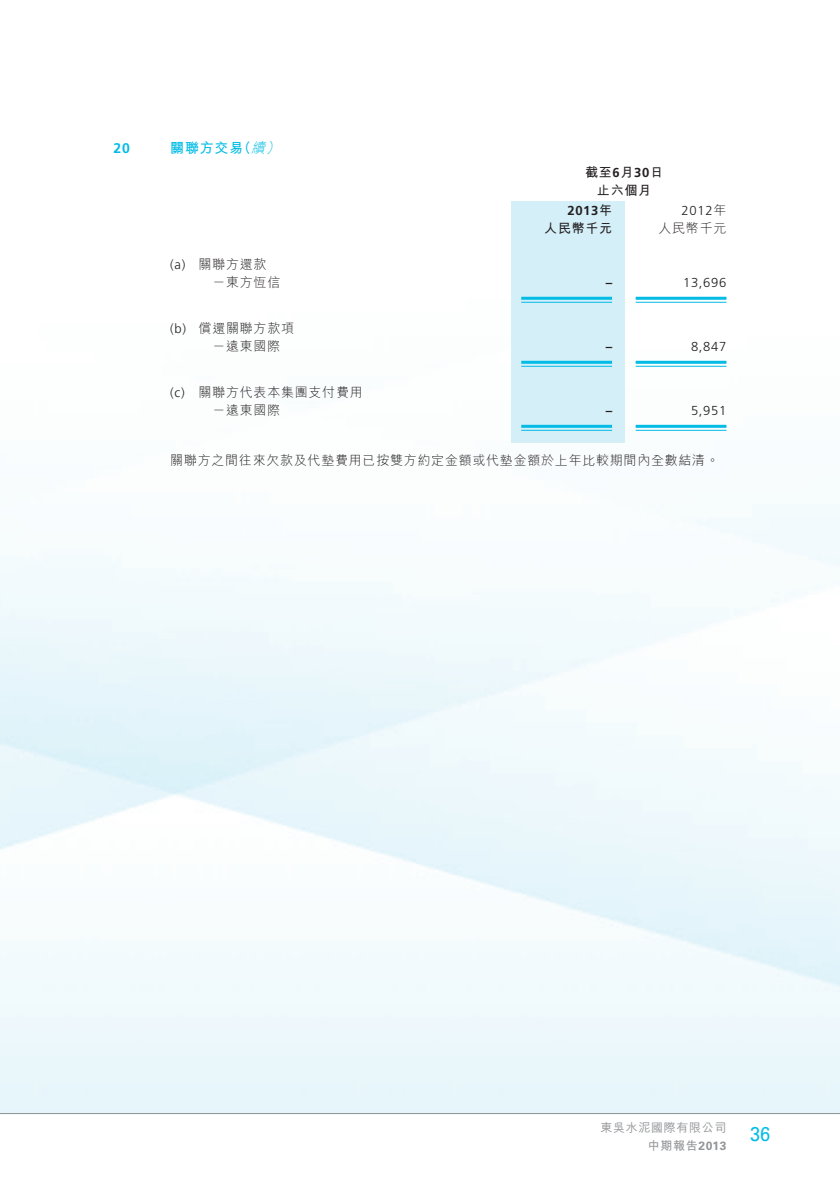
<style>
.page{position:relative;width:840px;height:1191px;background:#fff}
.page>*{position:absolute;margin:0;border:0;box-sizing:border-box;transform-origin:0 0}
.t1{font:700 14px "M Hei HK";letter-spacing:.055em;color:#02bce5}
.t2{font:700 14px "Frutiger LT Std";color:#02bce5}
.t3{font:italic 300 14px "M Hei HK";color:#02bce5}
.t4{font:300 13px "M Hei HK";letter-spacing:.055em;color:#231f20}
.t5{font:300 13px "Frutiger LT Std";letter-spacing:.055em;color:#231f20}
.t6{font:700 13px/18px "M Hei HK";letter-spacing:.055em;color:#231f20;text-align:center}
.t7{font:700 13px "Frutiger LT Std";color:#231f20}
.t8{font:500 12px/18px "M Hei HK";letter-spacing:.055em;color:#939598}
.s1{font-weight:300;font-style:italic}
.s2{font-family:"Frutiger LT Std"}
.s3{font-family:"M Hei HK"}
.s4{font-family:"Univers LT Std";font-weight:400;font-size:20px;color:#02bce5}
.s5{font-weight:700}
.s6{font-family:"Univers LT Std";font-weight:700}
</style>
<div class="page">
<hr style="left:0;top:1113px;width:839px;height:1px;background:#939598">
<div style="left:510px;top:201px;width:114px;height:241px;background:#d5eff8"></div>
<hr style="left:521px;top:297px;width:90px;height:3px;background:#02bce5">
<hr style="left:521px;top:302px;width:90px;height:1px;background:#02bce5">
<hr style="left:635px;top:297px;width:91px;height:3px;background:#02bce5">
<hr style="left:635px;top:302px;width:91px;height:1px;background:#02bce5">
<hr style="left:521px;top:361px;width:90px;height:3px;background:#02bce5">
<hr style="left:521px;top:366px;width:90px;height:1px;background:#02bce5">
<hr style="left:635px;top:361px;width:91px;height:3px;background:#02bce5">
<hr style="left:635px;top:366px;width:91px;height:1px;background:#02bce5">
<hr style="left:521px;top:425px;width:90px;height:3px;background:#02bce5">
<hr style="left:521px;top:430px;width:90px;height:1px;background:#02bce5">
<hr style="left:635px;top:425px;width:91px;height:3px;background:#02bce5">
<hr style="left:635px;top:430px;width:91px;height:1px;background:#02bce5">
<p class="t2" style="left:113px;top:140px;width:18px">20</p>
<p class="t1" style="left:237px;top:138px;width:34px">（<span class="s1">續</span></p>
<p class="t3" style="left:266px;top:138px;width:20px">(</p>
<p class="t1" style="left:170px;top:138px;width:75px">關聯方交易</p>
<p class="t5" style="left:170px;top:257px;width:17px">)a(</p>
<p class="t5" style="left:170px;top:321px;width:17px">b( )</p>
<p class="t5" style="left:170px;top:385px;width:16px">)c(</p>
<p class="t4" style="left:198px;top:255px;width:69px">關聯方還款</p>
<p class="t4" style="left:212px;top:273px;width:69px">－東方恆信</p>
<p class="t4" style="left:198px;top:319px;width:97px">償還關聯方款項</p>
<p class="t4" style="left:212px;top:337px;width:69px">－遠東國際</p>
<p class="t4" style="left:198px;top:383px;width:165px">關聯方代表本集團支付費用</p>
<p class="t6" style="left:584px;top:162px;width:80px">截至<span class="s2">6</span>月<span class="s2">30</span>日止六個月</p>
<p class="t7" style="left:567px;top:202px;width:46px">2013<span class="s3">年</span></p>
<p class="t5" style="left:681px;top:203px;width:46px">2012<span class="s3">年</span></p>
<p class="t6" style="left:544px;top:218px;width:69px">人民幣千元</p>
<p class="t4" style="left:658px;top:219px;width:69px">人民幣千元</p>
<p class="t7" style="left:605px;top:274px;width:8px">–</p>
<p class="t5" style="left:682px;top:275px;width:45px">13,696</p>
<p class="t7" style="left:605px;top:338px;width:8px">–</p>
<p class="t5" style="left:690px;top:339px;width:37px">8,847</p>
<p class="t4" style="left:212px;top:401px;width:69px">－遠東國際</p>
<p class="t4" style="left:170px;top:451px;width:550px">關聯方之間往來欠款及代墊費用已按雙方約定金額或代墊金額於上年比較期間內全數結清。</p>
<p class="t5" style="left:690px;top:403px;width:37px">5,951</p>
<p class="t7" style="left:605px;top:402px;width:8px">–</p>
<p class="t8" style="left:647px;top:1118px;width:113px;text-indent:-47px">東吳水泥國際有限公司 <span class="s4">36</span><span class="s5">中期報告</span><span class="s6">2013</span></p>
</div>
